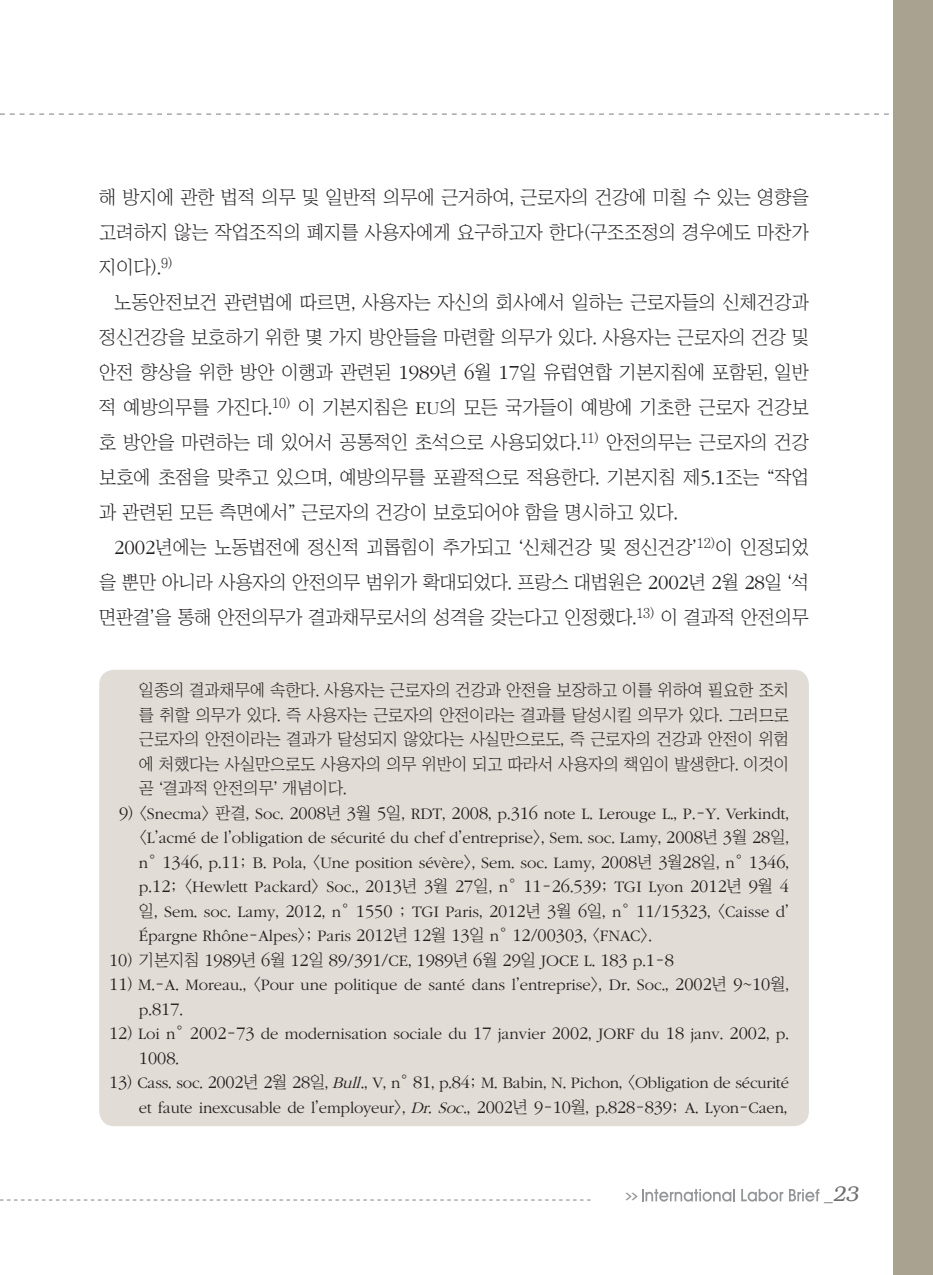
<style>
.page{position:relative;width:933px;height:1275px;background:#fff}
.page>*{position:absolute;margin:0;border:0;box-sizing:border-box;transform-origin:0 0}
.t1{font:italic 300 21px "Bookman";color:#6c6d70}
.t2{font:18.9px/35px "Chosunilbo NM";color:#231f20;text-align:justify}
.t3{font:300 18.38px "ITC Garamond Std";color:#231f20}
.t4{font:300 16.62px/24.5px "ITC Garamond Std";color:#231f20;text-align:justify}
.t5{font:16.62px/24.5px "Chosunilbo NM";color:#231f20;text-align:justify}
.t6{font:700 7.88px "Ko Pub Dotum";color:#939598;scale:2 1}
.s1{font-family:"ITC Garamond Std";font-weight:300;font-size:20.82px}
.s2{font-family:"ITC Garamond Std";font-weight:300}
.s3{font-size:18.38px}
.s4{font-family:"Chosunilbo NM";font-weight:400}
.s5{font-family:"Chosunilbo NM";font-weight:400;font-size:16.62px}
.s6{font-size:16.62px}
.s7{font-style:italic}
.s8{font-family:"Chosunilbo NM";font-weight:400;font-style:italic}
.s9{font-family:"Helvetica";font-weight:400;font-style:normal;font-size:17.5px}
</style>
<div class="page">
<svg style="left:0;top:1199px;width:590px;height:1px"></svg>
<svg style="left:0;top:113px;width:889px;height:2px"></svg>
<div style="left:893px;top:0;width:40px;height:1275px;background:#aaa291"></div>
<svg style="left:642px;top:1189px;width:93px;height:13px"></svg>
<svg style="left:741px;top:1189px;width:42px;height:13px"></svg>
<svg style="left:789px;top:1189px;width:30px;height:12px"></svg>
<div style="left:99px;top:670px;width:710px;height:456px;background:#e1dcd5;border-radius:15px"></div>
<p class="t2" style="left:99px;top:179px;width:711px">해 방지에 관한 법적 의무 및 일반적 의무에 근거하여, 근로자의 건강에 미칠 수 있는 영향을 고려하지 않는 작업조직의 폐지를 사용자에게 요구하고자 한다(구조조정의 경우에도 마찬가 지이다).<sup>9)</sup></p>
<p class="t2" style="left:99px;top:284px;width:711px;text-indent:15px">노동안전보건 관련법에 따르면, 사용자는 자신의 회사에서 일하는 근로자들의 신체건강과 정신건강을 보호하기 위한 몇 가지 방안들을 마련할 의무가 있다. 사용자는 근로자의 건강 및 안전 향상을 위한 방안 이행과 관련된 <span class="s1">1989</span>년 <span class="s1">6</span>월 <span class="s1">17</span>일 유럽연합 기본지침에 포함된, 일반 적 예방의무를 가진다.<sup>10)</sup> 이 기본지침은 <span class="s2">EU</span>의 모든 국가들이 예방에 기초한 근로자 건강보 호 방안을 마련하는 데 있어서 공통적인 초석으로 사용되었다.<sup>11)</sup> 안전의무는 근로자의 건강 보호에 초점을 맞추고 있으며, 예방의무를 포괄적으로 적용한다. 기본지침 제<span class="s1">5</span>.<span class="s1">1</span>조는 “작업 과 관련된 모든 측면에서” 근로자의 건강이 보호되어야 함을 명시하고 있다.</p>
<p class="t2" style="left:99px;top:529px;width:711px;text-indent:15px"><span class="s1">2002</span>년에는 노동법전에 정신적 괴롭힘이 추가되고 ‘신체건강 및 정신건강’<sup>12)</sup>이 인정되었 을 뿐만 아니라 사용자의 안전의무 범위가 확대되었다. 프랑스 대법원은 <span class="s1">2002</span>년 <span class="s1">2</span>월 <span class="s1">28</span>일 ‘석 면판결’을 통해 안전의무가 결과채무로서의 성격을 갖는다고 인정했다.<sup>13)</sup> 이 결과적 안전의무</p>
<p class="t5" style="left:139px;top:678px;width:651px">일종의 결과채무에 속한다. 사용자는 근로자의 건강과 안전을 보장하고 이를 위하여 필요한 조치 를 취할 의무가 있다. 즉 사용자는 근로자의 안전이라는 결과를 달성시킬 의무가 있다. 그러므로 근로자의 안전이라는 결과가 달성되지 않았다는 사실만으로도, 즉 근로자의 건강과 안전이 위험 에 처했다는 사실만으로도 사용자의 의무 위반이 되고 따라서 사용자의 책임이 발생한다. 이것이 곧 ‘결과적 안전의무’ 개념이다.</p>
<p class="t4" style="left:139px;top:802px;width:651px;text-indent:-20px"><span class="s3">9</span><span class="s4">) &lt;</span>Snecma<span class="s4">&gt; 판결,</span> Soc<span class="s4">.</span> <span class="s3">2008</span><span class="s4">년</span> <span class="s3">3</span><span class="s4">월</span> <span class="s3">5</span><span class="s4">일,</span> RDT<span class="s4">,</span> <span class="s3">2008</span><span class="s4">,</span> p<span class="s4">.</span><span class="s3">316</span> note L<span class="s4">.</span> Lerouge L<span class="s4">.,</span> P<span class="s4">.-</span>Y<span class="s4">.</span> Verkindt<span class="s4">, &lt;</span>L<span class="s4">’</span>acmé de l<span class="s4">’</span>obligation de sécurité du chef d<span class="s4">’</span>entreprise<span class="s4">&gt;,</span> Sem<span class="s4">.</span> soc<span class="s4">.</span> Lamy<span class="s4">,</span> <span class="s3">2008</span><span class="s4">년</span> <span class="s3">3</span><span class="s4">월</span> <span class="s3">28</span><span class="s4">일, </span>n<span class="s4">°</span> <span class="s3">1346</span><span class="s4">,</span> p<span class="s4">.</span><span class="s3">11</span><span class="s4">;</span> B<span class="s4">.</span> Pola<span class="s4">, &lt;</span>Une position sévère<span class="s4">&gt;,</span> Sem<span class="s4">.</span> soc<span class="s4">.</span> Lamy<span class="s4">,</span> <span class="s3">2008</span><span class="s4">년</span> <span class="s3">3</span><span class="s4">월</span><span class="s3">28</span><span class="s4">일,</span> n<span class="s4">°</span> <span class="s3">1346</span><span class="s4">, </span>p<span class="s4">.</span><span class="s3">12</span><span class="s4">; &lt;</span>Hewlett Packard<span class="s4">&gt;</span> Soc<span class="s4">.,</span> <span class="s3">2013</span><span class="s4">년</span> <span class="s3">3</span><span class="s4">월</span> <span class="s3">27</span><span class="s4">일,</span> n<span class="s4">°</span> <span class="s3">11</span><span class="s4">-</span><span class="s3">26</span><span class="s4">.</span><span class="s3">539</span><span class="s4">;</span> TGI Lyon <span class="s3">2012</span><span class="s4">년</span> <span class="s3">9</span><span class="s4">월</span> <span class="s3">4 </span><span class="s4">일,</span> Sem<span class="s4">.</span> soc<span class="s4">.</span> Lamy<span class="s4">,</span> <span class="s3">2012</span><span class="s4">,</span> n<span class="s4">°</span> <span class="s3">1550</span> <span class="s4">;</span> TGI Paris<span class="s4">,</span> <span class="s3">2012</span><span class="s4">년</span> <span class="s3">3</span><span class="s4">월</span> <span class="s3">6</span><span class="s4">일,</span> n<span class="s4">°</span> <span class="s3">11</span><span class="s4">/</span><span class="s3">15323</span><span class="s4">, &lt;</span>Caisse d<span class="s4">’ </span>Épargne Rhône<span class="s4">-</span>Alpes<span class="s4">&gt;;</span> Paris <span class="s3">2012</span><span class="s4">년</span> <span class="s3">12</span><span class="s4">월</span> <span class="s3">13</span><span class="s4">일</span> n<span class="s4">°</span> <span class="s3">12</span><span class="s4">/</span><span class="s3">00303</span><span class="s4">, &lt;</span>FNAC<span class="s4">&gt;.</span></p>
<p class="t3" style="left:109px;top:950px;width:566px">10<span class="s5">) 기본지침</span> 1989<span class="s5">년</span> 6<span class="s5">월</span> 12<span class="s5">일</span> 89<span class="s5">/</span>391<span class="s5">/</span><span class="s6">CE</span><span class="s5">,</span> 1989<span class="s5">년</span> 6<span class="s5">월</span> 29<span class="s5">일</span> <span class="s6">JOCE L</span><span class="s5">.</span> 183 <span class="s6">p</span><span class="s5">.</span>1<span class="s5">-</span>8</p>
<p class="t4" style="left:109px;top:973px;width:681px"><span class="s3">11</span><span class="s4">)</span> M<span class="s4">.-</span>A<span class="s4">.</span> Moreau<span class="s4">., &lt;</span>Pour une politique de santé dans l<span class="s4">’</span>entreprise<span class="s4">&gt;,</span> Dr<span class="s4">.</span> Soc<span class="s4">.,</span> <span class="s3">2002</span><span class="s4">년</span> <span class="s3">9</span><span class="s4">~</span><span class="s3">10</span><span class="s4">월,</span></p>
<p class="t3" style="left:139px;top:999px;width:46px"><span class="s6">p</span><span class="s5">.</span>817<span class="s5">.</span></p>
<p class="t4" style="left:109px;top:1022px;width:681px"><span class="s3">12</span><span class="s4">)</span> Loi n<span class="s4">°</span> <span class="s3">2002</span><span class="s4">-</span><span class="s3">73</span> de modernisation sociale du <span class="s3">17</span> janvier <span class="s3">2002</span><span class="s4">,</span> JORF du <span class="s3">18</span> janv<span class="s4">.</span> <span class="s3">2002</span><span class="s4">,</span> p<span class="s4">.</span></p>
<p class="t3" style="left:139px;top:1048px;width:42px">1008<span class="s5">.</span></p>
<p class="t4" style="left:109px;top:1071px;width:681px;text-align:right"><span class="s3">13</span><span class="s4">)</span> Cass<span class="s4">.</span> soc<span class="s4">.</span> <span class="s3">2002</span><span class="s4">년</span> <span class="s3">2</span><span class="s4">월</span> <span class="s3">28</span><span class="s4">일,</span> <span class="s7">Bull</span><span class="s4">.,</span> V<span class="s4">,</span> n<span class="s4">°</span> <span class="s3">81</span><span class="s4">,</span> p<span class="s4">.</span><span class="s3">84</span><span class="s4">;</span> M<span class="s4">.</span> Babin<span class="s4">,</span> N<span class="s4">.</span> Pichon<span class="s4">, &lt;</span>Obligation de sécurité et faute inexcusable de l<span class="s4">’</span>employeur<span class="s4">&gt;,</span> <span class="s7">Dr</span><span class="s8">.</span> <span class="s7">Soc</span><span class="s4">.,</span> <span class="s3">2002</span><span class="s4">년</span> <span class="s3">9</span><span class="s4">-</span><span class="s3">10</span><span class="s4">월,</span> p<span class="s4">.</span><span class="s3">828</span><span class="s4">-</span><span class="s3">839</span><span class="s4">;</span> A<span class="s4">.</span> Lyon<span class="s4">-</span>Caen<span class="s4">,</span></p>
<p class="t6" style="left:625px;top:1192px;width:8px">&gt;&gt;</p>
<p class="t1" style="left:824px;top:1182px;width:36px"><span class="s9">_</span>23</p>
</div>
